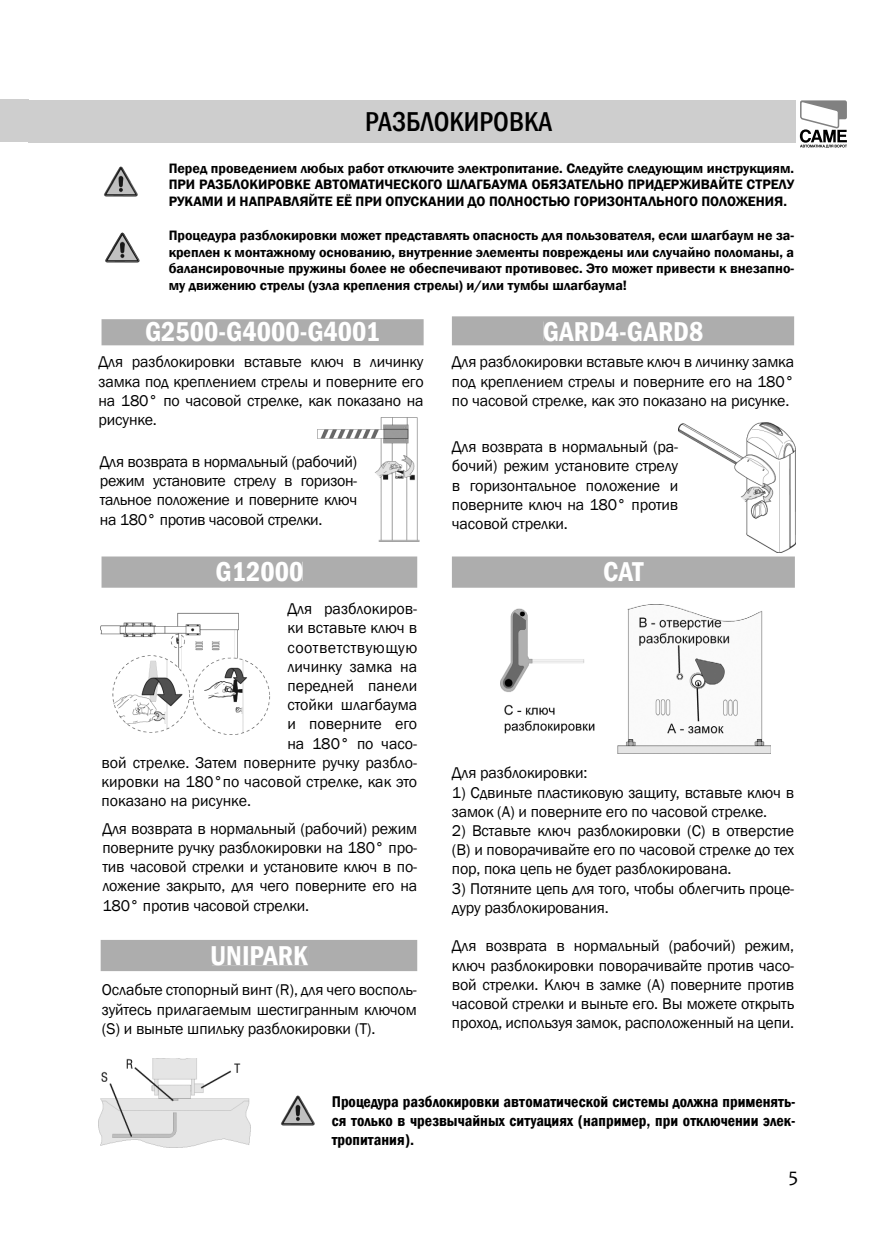
<style>
.page{position:relative;width:896px;height:1248px;background:#fff}
.page>*{position:absolute;margin:0;border:0;box-sizing:border-box;transform-origin:0 0}
.t1{font:600 condensed 28px "Franklin Gothic";color:#fff}
.t2{font:500 condensed 28px "Franklin Gothic";color:#000}
.t3{font:20px "Candara";color:#000}
.t4{font:16px/19.2px "Franklin Gothic";letter-spacing:-.01em;color:#000;text-align:justify}
.t5{font:600 condensed 16px/19.2px "Franklin Gothic";color:#000;text-align:justify}
.t6{font:16px "Franklin Gothic";letter-spacing:.03em;color:#000}
.t7{font:600 14px/16.8px "Franklin Gothic";color:#000;text-align:justify}
</style>
<div class="page">
<img style="left:318px;top:417px;width:102px;height:124px">
<div style="left:28px;top:100px;width:767px;height:43px;background:#cecece"></div>
<svg style="left:800px;top:100px;width:47px;height:48px"></svg>
<img style="left:104px;top:166px;width:34px;height:31px">
<img style="left:105px;top:232px;width:35px;height:31px">
<svg style="left:102px;top:319px;width:322px;height:26px;background:#aeaeae"></svg>
<div style="left:146px;top:321px;width:233px;height:20px;background:#adadad"></div>
<img style="left:678px;top:422px;width:117px;height:130px">
<div style="left:452px;top:316px;width:342px;height:29px;background:#adadad"></div>
<div style="left:544px;top:321px;width:158px;height:20px;background:#adadad"></div>
<div style="left:452px;top:556px;width:343px;height:31px;background:#adadad"></div>
<div style="left:604px;top:561px;width:40px;height:20px;background:#adadad"></div>
<img style="left:500px;top:604px;width:270px;height:149px">
<div style="left:102px;top:556px;width:315px;height:31px;background:#adadad"></div>
<div style="left:216px;top:561px;width:86px;height:20px;background:#adadad"></div>
<img style="left:98px;top:1058px;width:152px;height:89px">
<img style="left:100px;top:612px;width:170px;height:122px">
<img style="left:281px;top:1095px;width:34px;height:31px">
<div style="left:101px;top:940px;width:316px;height:31px;background:#adadad"></div>
<div style="left:212px;top:946px;width:96px;height:19px;background:#adadad"></div>
<div style="left:0;top:99px;width:28px;height:43px;background:#cecece"></div>
<p class="t2" style="left:365px;top:105px;width:189px">РАЗБЛОКИРОВКА</p>
<p class="t7" style="left:169px;top:159px;width:627px">Перед проведением любых работ отключите электропитание. Следуйте следующим инструкциям.<br>ПРИ РАЗБЛОКИРОВКЕ АВТОМАТИЧЕСКОГО ШЛАГБАУМА ОБЯЗАТЕЛЬНО ПРИДЕРЖИВАЙТЕ СТРЕЛУ РУКАМИ И НАПРАВЛЯЙТЕ ЕЁ ПРИ ОПУСКАНИИ ДО ПОЛНОСТЬЮ ГОРИЗОНТАЛЬНОГО ПОЛОЖЕНИЯ.</p>
<p class="t7" style="left:169px;top:226px;width:627px">Процедура разблокировки может представлять опасность для пользователя, если шлагбаум не за&shy;креплен к монтажному основанию, внутренние элементы повреждены или случайно поломаны, а балансировочные пружины более не обеспечивают противовес. Это может привести к внезапно&shy;му движению стрелы (узла крепления стрелы) и/или тумбы шлагбаума!</p>
<p class="t1" style="left:145px;top:315px;width:236px">G2500-G4000-G4001</p>
<p class="t4" style="left:98px;top:352px;width:327px">Для разблокировки вставьте ключ в личинку замка под креплением стрелы и поверните его на 180° по часовой стрелке, как показано на рисунке.</p>
<p class="t4" style="left:100px;top:452px;width:259px">Для возврата в нормальный (рабочий) режим установите стрелу в горизон&shy;тальное положение и поверните ключ на 180° против часовой стрелки.</p>
<p class="t1" style="left:543px;top:315px;width:162px">GARD4-GARD8</p>
<p class="t4" style="left:452px;top:352px;width:344px">Для разблокировки вставьте ключ в личинку замка под креплением стрелы и поверните его на 180° по часовой стрелке, как это показано на рисунке.</p>
<p class="t4" style="left:452px;top:437px;width:228px">Для возврата в нормальный (ра&shy;бочий) режим установите стрелу в горизонтальное положение и поверните ключ на 180° против часовой стрелки.</p>
<p class="t1" style="left:215px;top:555px;width:89px">G12000</p>
<p class="t1" style="left:603px;top:555px;width:42px">CAT</p>
<p class="t4" style="left:287px;top:599px;width:131px">Для разблокиров-</p>
<p class="t4" style="left:287px;top:618px;width:131px">ки вставьте ключ в</p>
<p class="t6" style="left:287px;top:637px;width:131px">соответствующую</p>
<p class="t4" style="left:287px;top:656px;width:131px">личинку замка на</p>
<p class="t4" style="left:287px;top:675px;width:131px">передней панели</p>
<p class="t4" style="left:287px;top:695px;width:131px">стойки шлагбаума</p>
<p class="t4" style="left:287px;top:714px;width:131px">и поверните его</p>
<p class="t4" style="left:287px;top:733px;width:131px">на 180° по часо-</p>
<p class="t4" style="left:102px;top:752px;width:317px">вой стрелке. Затем поверните ручку разбло-</p>
<p class="t4" style="left:102px;top:771px;width:317px">кировки на 180°по часовой стрелке, как это</p>
<p class="t4" style="left:102px;top:791px;width:151px">показано на рисунке.</p>
<p class="t4" style="left:102px;top:818px;width:316px">Для возврата в нормальный (рабочий) режим поверните ручку разблокировки на 180° про&shy;тив часовой стрелки и установите ключ в по&shy;ложение закрыто, для чего поверните его на 180° против часовой стрелки.</p>
<p class="t4" style="left:452px;top:763px;width:137px">Для разблокировки:</p>
<p class="t4" style="left:452px;top:782px;width:344px">1) Сдвиньте пластиковую защиту, вставьте ключ в замок (А) и поверните его по часовой стрелке.</p>
<p class="t4" style="left:452px;top:820px;width:344px">2) Вставьте ключ разблокировки (С) в отверстие (В) и поворачивайте его по часовой стрелке до тех пор, пока цепь не будет разблокирована.</p>
<p class="t4" style="left:452px;top:878px;width:344px">3) Потяните цепь для того, чтобы облегчить проце&shy;дуру разблокирования.</p>
<p class="t4" style="left:452px;top:936px;width:344px">Для возврата в нормальный (рабочий) режим, ключ разблокировки поворачивайте против часо&shy;вой стрелки. Ключ в замке (А) поверните против часовой стрелки и выньте его. Вы можете открыть проход, используя замок, расположенный на цепи.</p>
<p class="t1" style="left:210px;top:939px;width:99px">UNIPARK</p>
<p class="t4" style="left:102px;top:980px;width:316px">Ослабьте стопорный винт (R), для чего восполь&shy;зуйтесь прилагаемым шестигранным ключом (S) и выньте шпильку разблокировки (Т).</p>
<p class="t5" style="left:332px;top:1091px;width:465px">Процедура разблокировки автоматической системы должна применять&shy;ся только в чрезвычайных ситуациях (например, при отключении элек&shy;тропитания).</p>
<p class="t3" style="left:788px;top:1166px;width:11px">5</p>
</div>
